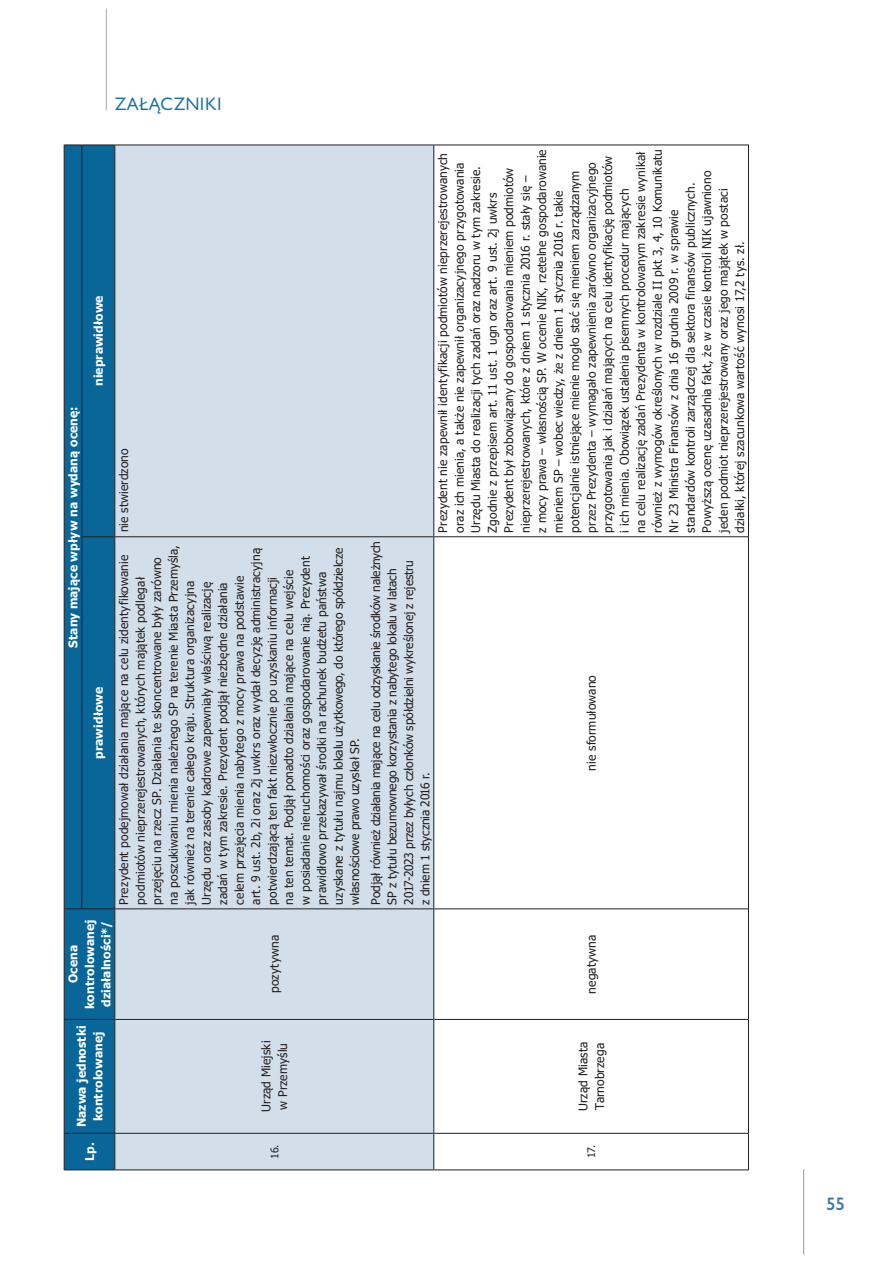
<style>
.page{position:relative;width:893px;height:1263px;background:#fff}
.page>*{position:absolute;margin:0;border:0;box-sizing:border-box;transform-origin:0 0}
.t1{font:16.5px "Gilead TTEFN";letter-spacing:.05em;color:#156fa1}
.t2{font:700 16.5px "Gilead TTEFN";color:#3c7aaa}
.t3{font:12px/16.5px "Tahoma";letter-spacing:.005em;color:#231f20}
.t4{font:12px/16.5px "Tahoma";letter-spacing:-.015em;color:#231f20}
.t5{font:700 12px/16.5px "Tahoma";letter-spacing:.01em;color:#fff;text-align:center}
.t6{font:12px "Tahoma";letter-spacing:.025em;color:#231f20}
.t7{font:10.5px "Tahoma";color:#231f20}
</style>
<div class="page">
<hr style="left:106px;top:9px;width:1px;height:102px;background:#a8a9ad">
<hr style="left:803px;top:1169px;width:1px;height:85px;background:#939598">
<div style="left:65px;top:146px;width:49px;height:1023px;background:#086699"></div>
<div style="left:115px;top:146px;width:318px;height:1023px;background:#d2dfeb"></div>
<hr style="left:115px;top:1169px;width:318px;height:1px;background:#231f20">
<hr style="left:115px;top:1133px;width:318px;height:1px;background:#231f20">
<hr style="left:115px;top:1019px;width:318px;height:1px;background:#231f20">
<hr style="left:115px;top:908px;width:318px;height:1px;background:#231f20">
<hr style="left:115px;top:536px;width:318px;height:1px;background:#231f20">
<hr style="left:115px;top:145px;width:318px;height:1px;background:#231f20">
<hr style="left:433px;top:1133px;width:1px;height:37px;background:#231f20">
<hr style="left:434px;top:1169px;width:314px;height:1px;background:#231f20">
<hr style="left:433px;top:1019px;width:1px;height:114px;background:#231f20">
<hr style="left:434px;top:1133px;width:314px;height:1px;background:#231f20">
<hr style="left:433px;top:909px;width:1px;height:110px;background:#231f20">
<hr style="left:434px;top:1019px;width:314px;height:1px;background:#231f20">
<hr style="left:433px;top:537px;width:1px;height:372px;background:#231f20">
<hr style="left:434px;top:908px;width:314px;height:1px;background:#231f20">
<hr style="left:433px;top:145px;width:1px;height:392px;background:#231f20">
<hr style="left:434px;top:536px;width:314px;height:1px;background:#231f20">
<hr style="left:434px;top:145px;width:314px;height:1px;background:#231f20">
<hr style="left:64px;top:1133px;width:1px;height:37px;background:#231f20">
<svg style="left:65px;top:1169px;width:17px;height:1px"></svg>
<hr style="left:64px;top:1019px;width:1px;height:114px;background:#231f20">
<svg style="left:65px;top:1133px;width:17px;height:1px"></svg>
<hr style="left:64px;top:909px;width:1px;height:110px;background:#231f20">
<svg style="left:65px;top:1019px;width:17px;height:1px"></svg>
<hr style="left:82px;top:1169px;width:32px;height:1px;background:#231f20">
<hr style="left:82px;top:1133px;width:32px;height:1px;background:#231f20">
<hr style="left:82px;top:1019px;width:32px;height:1px;background:#231f20">
<hr style="left:114px;top:1133px;width:1px;height:37px;background:#231f20">
<hr style="left:114px;top:1019px;width:1px;height:114px;background:#231f20">
<hr style="left:114px;top:909px;width:1px;height:110px;background:#231f20">
<hr style="left:64px;top:537px;width:1px;height:372px;background:#231f20">
<svg style="left:65px;top:908px;width:16px;height:1px"></svg>
<hr style="left:64px;top:145px;width:1px;height:392px;background:#231f20">
<svg style="left:65px;top:145px;width:16px;height:1px"></svg>
<hr style="left:81px;top:537px;width:1px;height:372px;background:#231f20">
<hr style="left:82px;top:908px;width:32px;height:1px;background:#231f20">
<hr style="left:81px;top:145px;width:1px;height:392px;background:#231f20">
<hr style="left:82px;top:536px;width:32px;height:1px;background:#231f20">
<hr style="left:82px;top:145px;width:32px;height:1px;background:#231f20">
<hr style="left:114px;top:537px;width:1px;height:372px;background:#231f20">
<hr style="left:114px;top:145px;width:1px;height:392px;background:#231f20">
<hr style="left:748px;top:1133px;width:1px;height:37px;background:#231f20">
<hr style="left:748px;top:1019px;width:1px;height:114px;background:#231f20">
<hr style="left:748px;top:909px;width:1px;height:110px;background:#231f20">
<hr style="left:748px;top:537px;width:1px;height:372px;background:#231f20">
<hr style="left:748px;top:145px;width:1px;height:392px;background:#231f20">
<h1 class="t1" style="left:115px;top:93px;width:108px">ZAŁĄCZNIKI</h1>
<p class="t5" style="left:65px;top:648px;width:243px;rotate:-90deg">Stany mające wpływ na wydaną ocenę:</p>
<p class="t5" style="left:91px;top:386px;width:92px;rotate:-90deg">nieprawidłowe</p>
<p class="t5" style="left:91px;top:759px;width:73px;rotate:-90deg">prawidłowe</p>
<p class="t3" style="left:116px;top:532px;width:86px;rotate:-90deg">nie stwierdzono</p>
<p class="t3" style="left:435px;top:532px;width:385px;rotate:-90deg">Prezydent nie zapewnił identyfikacji podmiotów nieprzerejestrowanych oraz ich mienia, a także nie zapewnił organizacyjnego przygotowania Urzędu Miasta do realizacji tych zadań oraz nadzoru w tym zakresie.<br>Zgodnie z przepisem art. 11 ust. 1 ugn oraz art. 9 ust. 2j uwkrs Prezydent był zobowiązany do gospodarowania mieniem podmiotów nieprzerejestrowanych, które z dniem 1 stycznia 2016 r. stały się –<br>z mocy prawa – własnością SP. W ocenie NIK, rzetelne gospodarowanie mieniem SP – wobec wiedzy, że z dniem 1 stycznia 2016 r. takie potencjalnie istniejące mienie mogło stać się mieniem zarządzanym przez Prezydenta – wymagało zapewnienia zarówno organizacyjnego przygotowania jak i działań mających na celu identyfikację podmiotów<br>i ich mienia. Obowiązek ustalenia pisemnych procedur mających<br>na celu realizację zadań Prezydenta w kontrolowanym zakresie wynikał również z wymogów określonych w rozdziale II pkt 3, 4, 10 Komunikatu Nr 23 Ministra Finansów z dnia 16 grudnia 2009 r. w sprawie standardów kontroli zarządczej dla sektora finansów publicznych.<br>Powyższą ocenę uzasadnia fakt, że w czasie kontroli NIK ujawniono jeden podmiot nieprzerejestrowany oraz jego majątek w postaci działki, której szacunkowa wartość wynosi 17,2 tys. zł.</p>
<p class="t3" style="left:116px;top:904px;width:361px;rotate:-90deg">Prezydent podejmował działania mające na celu zidentyfikowanie podmiotów nieprzerejestrowanych, których majątek podlegał przejęciu na rzecz SP. Działania te skoncentrowane były zarówno na poszukiwaniu mienia należnego SP na terenie Miasta Przemyśla, jak również na terenie całego kraju. Struktura organizacyjna Urzędu oraz zasoby kadrowe zapewniały właściwą realizację<br>zadań w tym zakresie. Prezydent podjął niezbędne działania<br>celem przejęcia mienia nabytego z mocy prawa na podstawie<br>art. 9 ust. 2b, 2i oraz 2j uwkrs oraz wydał decyzję administracyjną potwierdzającą ten fakt niezwłocznie po uzyskaniu informacji<br>na ten temat. Podjął ponadto działania mające na celu wejście<br>w posiadanie nieruchomości oraz gospodarowanie nią. Prezydent prawidłowo przekazywał środki na rachunek budżetu państwa uzyskane z tytułu najmu lokalu użytkowego, do którego spółdzielcze własnościowe prawo uzyskał SP.</p>
<p class="t4" style="left:368px;top:904px;width:365px;rotate:-90deg">Podjął również działania mające na celu odzyskanie środków należnych SP z tytułu bezumownego korzystania z nabytego lokalu w latach 2017-2023 przez byłych członków spółdzielni wykreślonej z rejestru<br>z dniem 1 stycznia 2016 r.</p>
<p class="t3" style="left:584px;top:771px;width:97px;rotate:-90deg">nie sformułowano</p>
<p class="t5" style="left:65px;top:1009px;width:91px;rotate:-90deg">Ocena kontrolowanej działalności*/</p>
<p class="t5" style="left:74px;top:1127px;width:104px;rotate:-90deg">Nazwa jednostki kontrolowanej</p>
<p class="t5" style="left:82px;top:1161px;width:20px;rotate:-90deg">Lp.</p>
<p class="t6" style="left:266px;top:993px;width:60px;rotate:-90deg">pozytywna</p>
<p class="t3" style="left:259px;top:1112px;width:73px;rotate:-90deg">Urząd Miejski w Przemyślu</p>
<p class="t7" style="left:267px;top:1159px;width:16px;rotate:-90deg">16.</p>
<p class="t3" style="left:584px;top:994px;width:61px;rotate:-90deg">negatywna</p>
<p class="t3" style="left:576px;top:1111px;width:71px;rotate:-90deg">Urząd Miasta<br>Tarnobrzega</p>
<p class="t7" style="left:584px;top:1158px;width:15px;rotate:-90deg">17.</p>
<h1 class="t2" style="left:826px;top:1193px;width:20px">55</h1>
</div>
